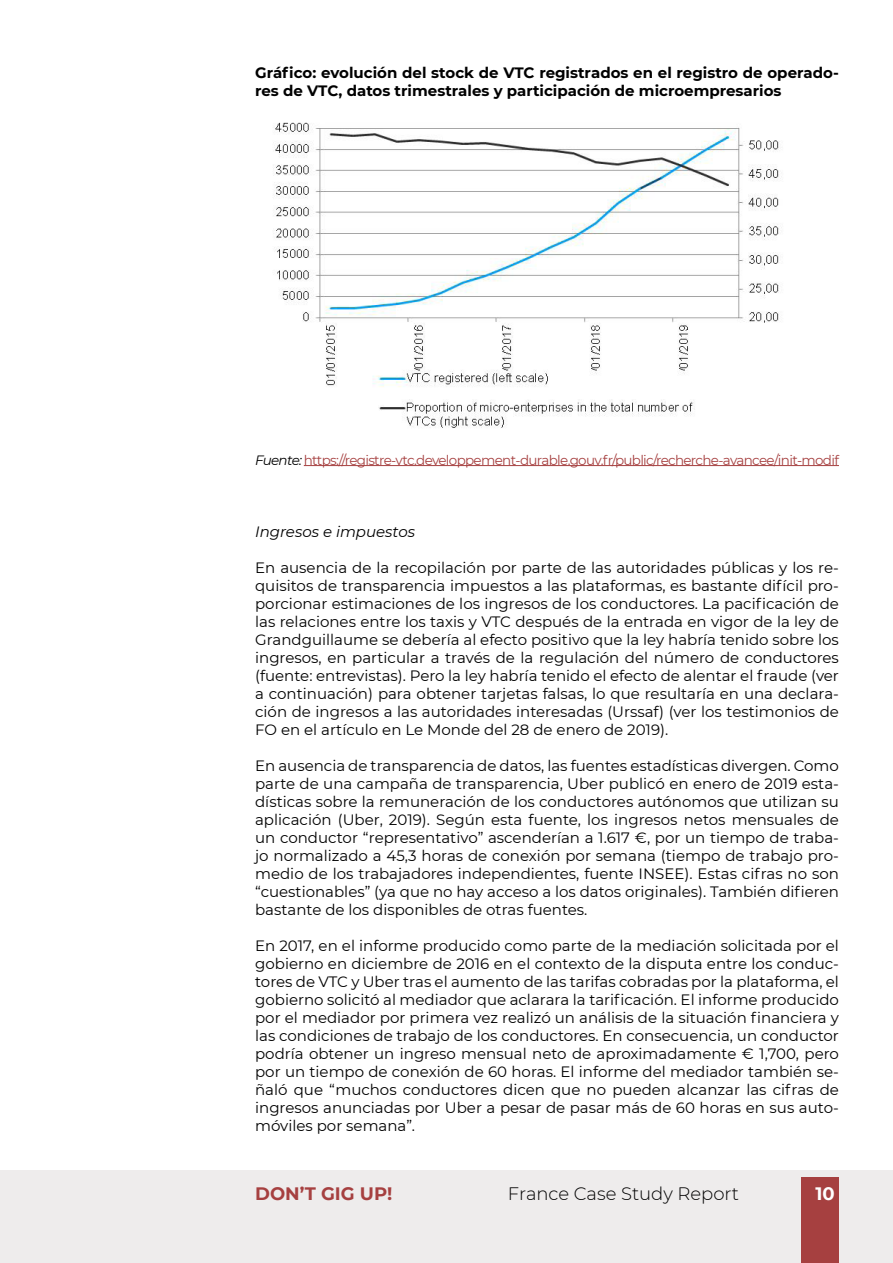
<style>
.page{position:relative;width:893px;height:1263px;background:#fff}
.page>*{position:absolute;margin:0;border:0;box-sizing:border-box;transform-origin:0 0}
.t1{font:300 18px "Montserrat";color:#000}
.t2{font:700 18px "Montserrat";color:#a64040}
.t3{font:700 18px "Montserrat";color:#fff}
.t4{font:15px/18px "Montserrat";color:#000;text-align:justify}
.t5{font:700 15px/18px "Montserrat";color:#000}
.t6{font:italic 15px "Montserrat";color:#000}
.t7{font:13.5px "Montserrat";letter-spacing:-.05em;color:#a64040}
.s1{font-style:italic;color:#000}
</style>
<div class="page">
<div style="left:0;top:1170px;width:893px;height:93px;background:#eeecec"></div>
<div style="left:801px;top:1177px;width:38px;height:86px;background:#a64040"></div>
<hr style="left:304px;top:465px;width:535px;height:1px;background:#a64040">
<img style="left:273px;top:122px;width:509px;height:306px">
<p class="t5" style="left:255px;top:63px;width:585px">Gráfico: evolución del stock de VTC registrados en el registro de operado&shy;res de VTC, datos trimestrales y participación de microempresarios</p>
<p class="t7" style="left:255px;top:450px;width:585px"><span class="s1">Fuente:</span> https://registre-vtc.developpement-durable.gouv.fr/public/recherche-avancee/init-modif</p>
<p class="t6" style="left:255px;top:521px;width:162px">Ingresos e impuestos</p>
<p class="t4" style="left:255px;top:558px;width:585px">En ausencia de la recopilación por parte de las autoridades públicas y los re&shy;quisitos de transparencia impuestos a las plataformas, es bastante difícil pro&shy;porcionar estimaciones de los ingresos de los conductores. La pacificación de las relaciones entre los taxis y VTC después de la entrada en vigor de la ley de Grandguillaume se debería al efecto positivo que la ley habría tenido sobre los ingresos, en particular a través de la regulación del número de conductores (fuente: entrevistas). Pero la ley habría tenido el efecto de alentar el fraude (ver a continuación) para obtener tarjetas falsas, lo que resultaría en una declara&shy;ción de ingresos a las autoridades interesadas (Urssaf) (ver los testimonios de FO en el artículo en Le Monde del 28 de enero de 2019).</p>
<p class="t4" style="left:255px;top:756px;width:585px">En ausencia de transparencia de datos, las fuentes estadísticas divergen. Como parte de una campaña de transparencia, Uber publicó en enero de 2019 esta&shy;dísticas sobre la remuneración de los conductores autónomos que utilizan su aplicación (Uber, 2019). Según esta fuente, los ingresos netos mensuales de un conductor “representativo” ascenderían a 1.617 €, por un tiempo de traba&shy;jo normalizado a 45,3 horas de conexión por semana (tiempo de trabajo pro&shy;medio de los trabajadores independientes, fuente INSEE). Estas cifras no son “cuestionables” (ya que no hay acceso a los datos originales). También difieren bastante de los disponibles de otras fuentes.</p>
<p class="t4" style="left:255px;top:936px;width:585px">En 2017, en el informe producido como parte de la mediación solicitada por el gobierno en diciembre de 2016 en el contexto de la disputa entre los conduc&shy;tores de VTC y Uber tras el aumento de las tarifas cobradas por la plataforma, el gobierno solicitó al mediador que aclarara la tarificación. El informe producido por el mediador por primera vez realizó un análisis de la situación financiera y las condiciones de trabajo de los conductores. En consecuencia, un conductor podría obtener un ingreso mensual neto de aproximadamente € 1,700, pero por un tiempo de conexión de 60 horas. El informe del mediador también se&shy;ñaló que “muchos conductores dicen que no pueden alcanzar las cifras de ingresos anunciadas por Uber a pesar de pasar más de 60 horas en sus auto&shy;móviles por semana”.</p>
<p class="t2" style="left:255px;top:1181px;width:139px">DON’T GIG UP!</p>
<p class="t1" style="left:508px;top:1182px;width:233px">France Case Study Report</p>
<p class="t3" style="left:815px;top:1181px;width:21px">10</p>
</div>
